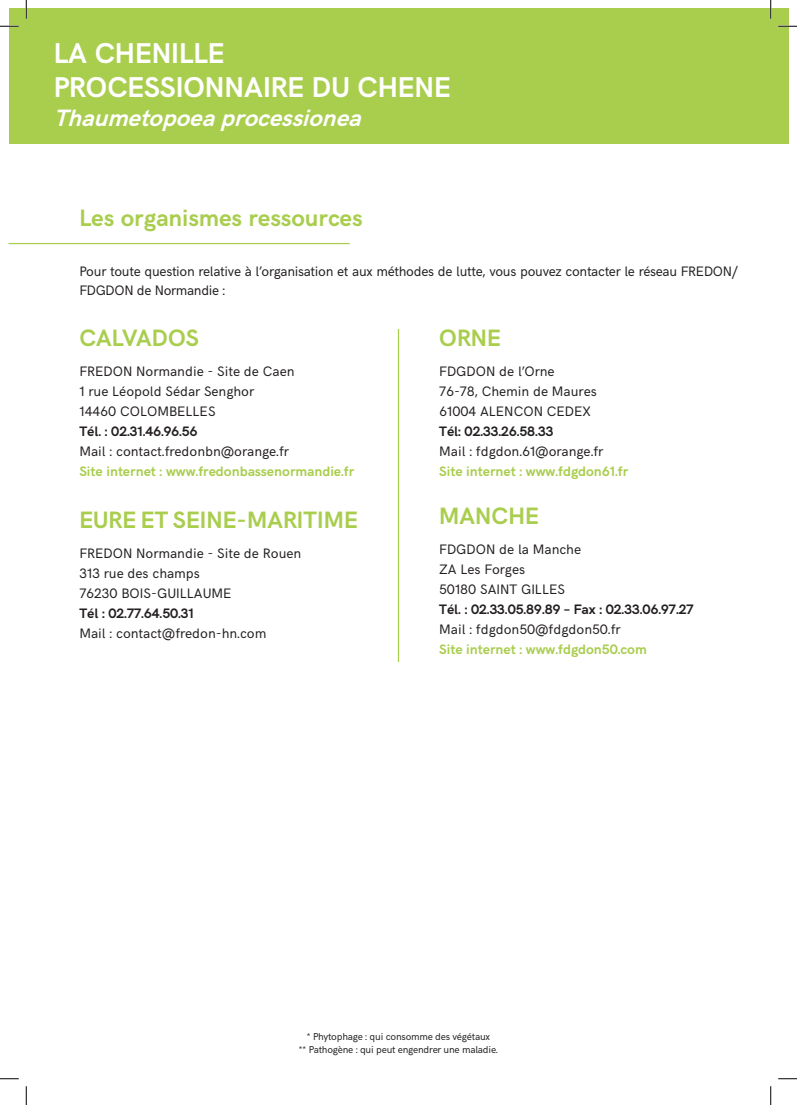
<style>
.page{position:relative;width:797px;height:1105px;background:#fff}
.page>*{position:absolute;margin:0;border:0;box-sizing:border-box;transform-origin:0 0}
.t1{font:700 28.75px/34.5px "HK Grotesk";color:#fff}
.t2{font:700 23.75px "HK Grotesk";letter-spacing:.005em;color:#a9cd4d}
.t3{font:italic 700 23.75px "HK Grotesk";color:#fff}
.t4{font:13.75px/20px "HK Grotesk";color:#231f20}
.t5{font:13.75px/18.8px "HK Grotesk";letter-spacing:-.02em;color:#231f20}
.t6{font:700 13.75px "HK Grotesk";color:#a9cd4d}
.t7{font:700 13.75px "HK Grotesk";color:#231f20}
.t8{font:10px/13.8px "HK Grotesk";letter-spacing:-.02em;color:#231f20;text-align:center}
</style>
<div class="page">
<hr style="left:9px;top:243px;width:341px;height:1px;background:#a9cd4d">
<hr style="left:398px;top:329px;width:1px;height:333px;background:#a9cd4d">
<div style="left:9px;top:9px;width:779px;height:135px;background:#a9cd4d"></div>
<svg style="left:0;top:25px;width:19px;height:2px"></svg>
<svg style="left:778px;top:25px;width:19px;height:2px"></svg>
<svg style="left:0;top:1078px;width:19px;height:1px"></svg>
<svg style="left:778px;top:1078px;width:19px;height:1px"></svg>
<svg style="left:25px;top:0;width:2px;height:19px"></svg>
<svg style="left:25px;top:1086px;width:2px;height:19px"></svg>
<svg style="left:770px;top:0;width:1px;height:19px"></svg>
<svg style="left:770px;top:1086px;width:1px;height:19px"></svg>
<h1 class="t1" style="left:54px;top:33px;width:398px">LA CHENILLE<br>PROCESSIONNAIRE DU CHENE</h1>
<h2 class="t3" style="left:54px;top:100px;width:317px">Thaumetopoeaprocessionea</h2>
<h2 class="t2" style="left:79px;top:200px;width:284px">Les organismes ressources</h2>
<p class="t5" style="left:79px;top:261px;width:660px">Pour toute question relative à l’organisation et aux méthodes de lutte, vous pouvez contacter le réseau FREDON/<br>FDGDON de Normandie :</p>
<h2 class="t2" style="left:79px;top:320px;width:121px">CALVADOS</h2>
<p class="t4" style="left:79px;top:360px;width:216px">FREDON Normandie - Site de Caen<br>1 rue Léopold Sédar Senghor<br>14460 COLOMBELLES</p>
<p class="t7" style="left:79px;top:421px;width:119px">Tél. : 02.31.46.96.56</p>
<p class="t4" style="left:79px;top:440px;width:211px">Mail : contact.fredonbn@orange.fr</p>
<p class="t6" style="left:79px;top:461px;width:276px">Site internet : www.fredonbassenormandie.fr</p>
<h2 class="t2" style="left:79px;top:502px;width:280px">EURE ET SEINE-MARITIME</h2>
<p class="t4" style="left:79px;top:542px;width:223px">FREDON Normandie - Site de Rouen<br>313 rue des champs<br>76230 BOIS-GUILLAUME</p>
<p class="t7" style="left:79px;top:603px;width:116px">Tél : 02.77.64.50.31</p>
<p class="t4" style="left:79px;top:622px;width:188px">Mail : contact@fredon-hn.com</p>
<h2 class="t2" style="left:439px;top:320px;width:63px">ORNE</h2>
<p class="t4" style="left:439px;top:360px;width:159px">FDGDON de l’Orne<br>76-78, Chemin de Maures<br>61004 ALENCON CEDEX</p>
<p class="t7" style="left:439px;top:421px;width:116px">Tél: 02.33.26.58.33</p>
<p class="t4" style="left:439px;top:440px;width:165px">Mail : fdgdon.61@orange.fr</p>
<p class="t6" style="left:439px;top:461px;width:190px">Site internet : www.fdgdon61.fr</p>
<h2 class="t2" style="left:439px;top:498px;width:101px">MANCHE</h2>
<p class="t4" style="left:439px;top:539px;width:143px">FDGDON de la Manche<br>ZA Les Forges<br>50180 SAINT GILLES</p>
<p class="t7" style="left:439px;top:599px;width:256px">Tél. : 02.33.05.89.89 – Fax : 02.33.06.97.27</p>
<p class="t4" style="left:439px;top:619px;width:183px">Mail : fdgdon50@fdgdon50.fr</p>
<p class="t6" style="left:439px;top:639px;width:209px">Site internet : www.fdgdon50.com</p>
<p class="t8" style="left:299px;top:1028px;width:200px">* Phytophage : qui consomme des végétaux<br>** Pathogène : qui peut engendrer une maladie.</p>
</div>
